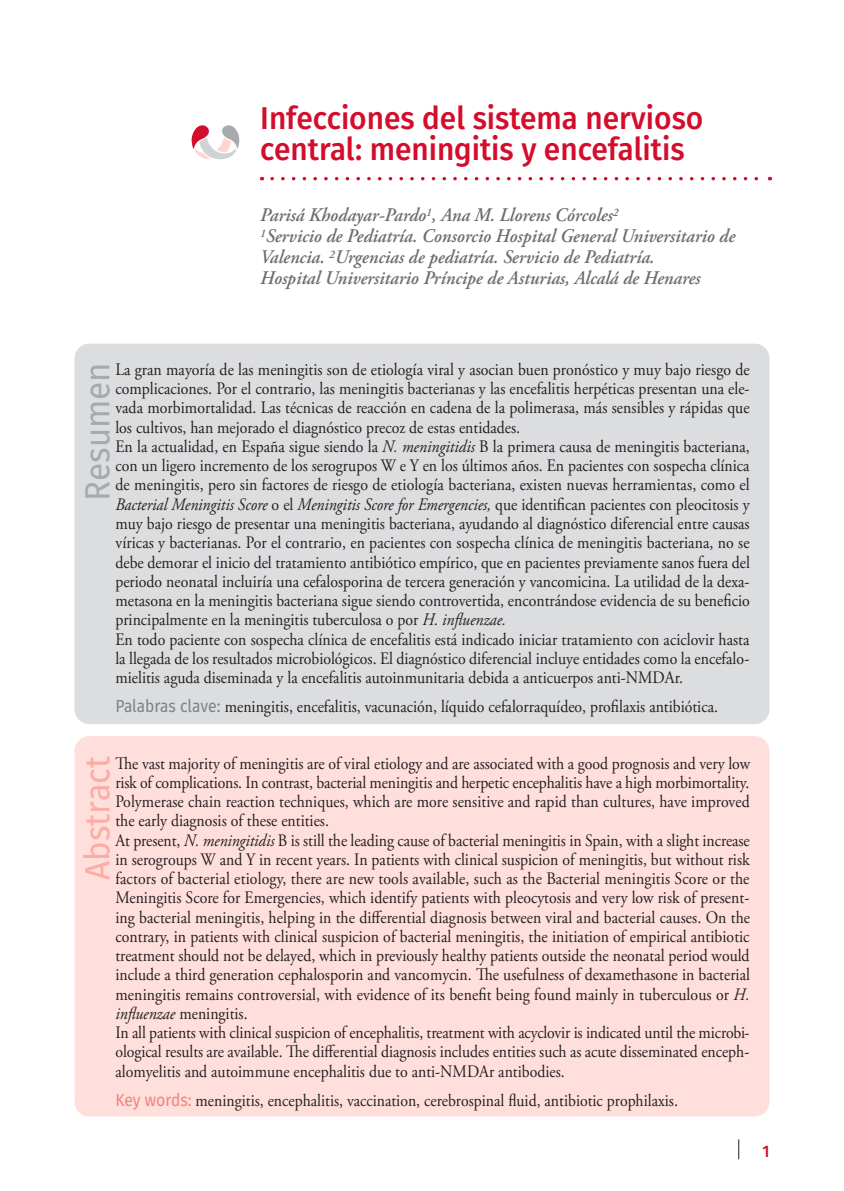
<style>
.page{position:relative;width:844px;height:1191px;background:#fff}
.page>*{position:absolute;margin:0;border:0;box-sizing:border-box;transform-origin:0 0}
.t1{font:35px "Trujillo";color:#fcaca4;scale:.95 1}
.t2{font:35px "Trujillo";color:#a8a9ad;scale:.95 1}
.tx{font:500 31.5px/31.5px "Trujillo";color:#d30d2b;scale:.95 1}
.tx-2{font:italic 600 19.25px/21px "Adobe Garamond Pro";color:#6c6d70;scale:.95 1}
.tx-3{font:17.5px/19.2px "Adobe Garamond Pro";color:#231f20;text-align:justify;scale:.9 1}
.resumen{font:17.5px/19.2px "Adobe Garamond Pro";color:#231f20;text-align:justify;scale:.9 1}
.t3{font:500 16.62px "Trujillo";color:#d30d2b;scale:.95 1}
.s1{font-style:italic}
.s2{font-family:"Trujillo";color:#808285}
.s3{font-family:"Trujillo";color:#f28279}
</style>
<div class="page">
<svg style="left:738px;top:1139px;width:1px;height:20px"></svg>
<div style="left:74px;top:344px;width:695px;height:380px;background:#dcdddf;border-radius:15px"></div>
<div style="left:74px;top:736px;width:695px;height:380px;background:#ffdfdc;border-radius:15px"></div>
<svg style="left:191px;top:125px;width:48px;height:34px"></svg>
<svg style="left:272px;top:177px;width:498px;height:3px"></svg>
<p class="tx" style="left:260px;top:100px;width:468px">Infecciones del sistema nervioso central: meningitis y encefalitis</p>
<p class="tx-2" style="left:260px;top:204px;width:378px">Parisá Khodayar-Pardo<sup>1</sup>, Ana M. Llorens Córcoles<sup>2</sup></p>
<p class="tx-2" style="left:260px;top:225px;width:501px"><sup>1</sup>Servicio de Pediatría. Consorcio Hospital General Universitario de<br>Valencia. <sup>2</sup>Urgencias de pediatría. Servicio de Pediatría.<br>Hospital Universitario Príncipe de Asturias, Alcalá de Henares</p>
<p class="tx-3" style="left:115px;top:360px;width:706px">La gran mayoría de las meningitis son de etiología viral y asocian buen pronóstico y muy bajo riesgo de complicaciones. Por el contrario, las meningitis bacterianas y las encefalitis herpéticas presentan una ele&shy;vada morbimortalidad. Las técnicas de reacción en cadena de la polimerasa, más sensibles y rápidas que los cultivos, han mejorado el diagnóstico precoz de estas entidades.</p>
<p class="tx-3" style="left:115px;top:437px;width:706px">En la actualidad, en España sigue siendo la <span class="s1">N. meningitidis</span> B la primera causa de meningitis bacteriana, con un ligero incremento de los serogrupos W e Y en los últimos años. En pacientes con sospecha clínica de meningitis, pero sin factores de riesgo de etiología bacteriana, existen nuevas herramientas, como el <span class="s1">Bacterial Meningitis Score</span> o el <span class="s1">Meningitis Score for Emergencies,</span> que identifican pacientes con pleocitosis y muy bajo riesgo de presentar una meningitis bacteriana, ayudando al diagnóstico diferencial entre causas víricas y bacterianas. Por el contrario, en pacientes con sospecha clínica de meningitis bacteriana, no se debe demorar el inicio del tratamiento antibiótico empírico, que en pacientes previamente sanos fuera del periodo neonatal incluiría una cefalosporina de tercera generación y vancomicina. La utilidad de la dexa&shy;metasona en la meningitis bacteriana sigue siendo controvertida, encontrándose evidencia de su beneficio principalmente en la meningitis tuberculosa o por <span class="s1">H. influenzae.</span></p>
<p class="tx-3" style="left:115px;top:630px;width:706px">En todo paciente con sospecha clínica de encefalitis está indicado iniciar tratamiento con aciclovir hasta la llegada de los resultados microbiológicos. El diagnóstico diferencial incluye entidades como la encefalo&shy;mielitis aguda diseminada y la encefalitis autoinmunitaria debida a anticuerpos anti-NMDAr.</p>
<p class="tx-3" style="left:115px;top:697px;width:670px"><span class="s2">Palabras clave:</span> meningitis, encefalitis, vacunación, líquido cefalorraquídeo, profilaxis antibiótica.</p>
<p class="t2" style="left:71px;top:500px;width:147px;rotate:-90deg">Resumen</p>
<p class="t1" style="left:71px;top:879px;width:132px;rotate:-90deg">Abstract</p>
<p class="resumen" style="left:115px;top:754px;width:706px">The vast majority of meningitis are of viral etiology and are associated with a good prognosis and very low risk of complications. In contrast, bacterial meningitis and herpetic encephalitis have a high morbimortality.<br>Polymerase chain reaction techniques, which are more sensitive and rapid than cultures, have improved the early diagnosis of these entities.</p>
<p class="resumen" style="left:115px;top:831px;width:706px">At present, <span class="s1">N. meningitidis</span> B is still the leading cause of bacterial meningitis in Spain, with a slight increase in serogroups W and Y in recent years. In patients with clinical suspicion of meningitis, but without risk factors of bacterial etiology, there are new tools available, such as the Bacterial meningitis Score or the Meningitis Score for Emergencies, which identify patients with pleocytosis and very low risk of present&shy;ing bacterial meningitis, helping in the differential diagnosis between viral and bacterial causes. On the contrary, in patients with clinical suspicion of bacterial meningitis, the initiation of empirical antibiotic treatment should not be delayed, which in previously healthy patients outside the neonatal period would include a third generation cephalosporin and vancomycin. The usefulness of dexamethasone in bacterial meningitis remains controversial, with evidence of its benefit being found mainly in tuberculous or <span class="s1">H. influenzae</span> meningitis.</p>
<p class="resumen" style="left:115px;top:1023px;width:706px">In all patients with clinical suspicion of encephalitis, treatment with acyclovir is indicated until the microbi&shy;ological results are available. The differential diagnosis includes entities such as acute disseminated enceph&shy;alomyelitis and autoimmune encephalitis due to anti-NMDAr antibodies.</p>
<p class="resumen" style="left:115px;top:1091px;width:626px"><span class="s3">Key words:</span> meningitis, encephalitis, vaccination, cerebrospinal fluid, antibiotic prophilaxis.</p>
<p class="t3" style="left:762px;top:1138px;width:9px">1</p>
</div>
